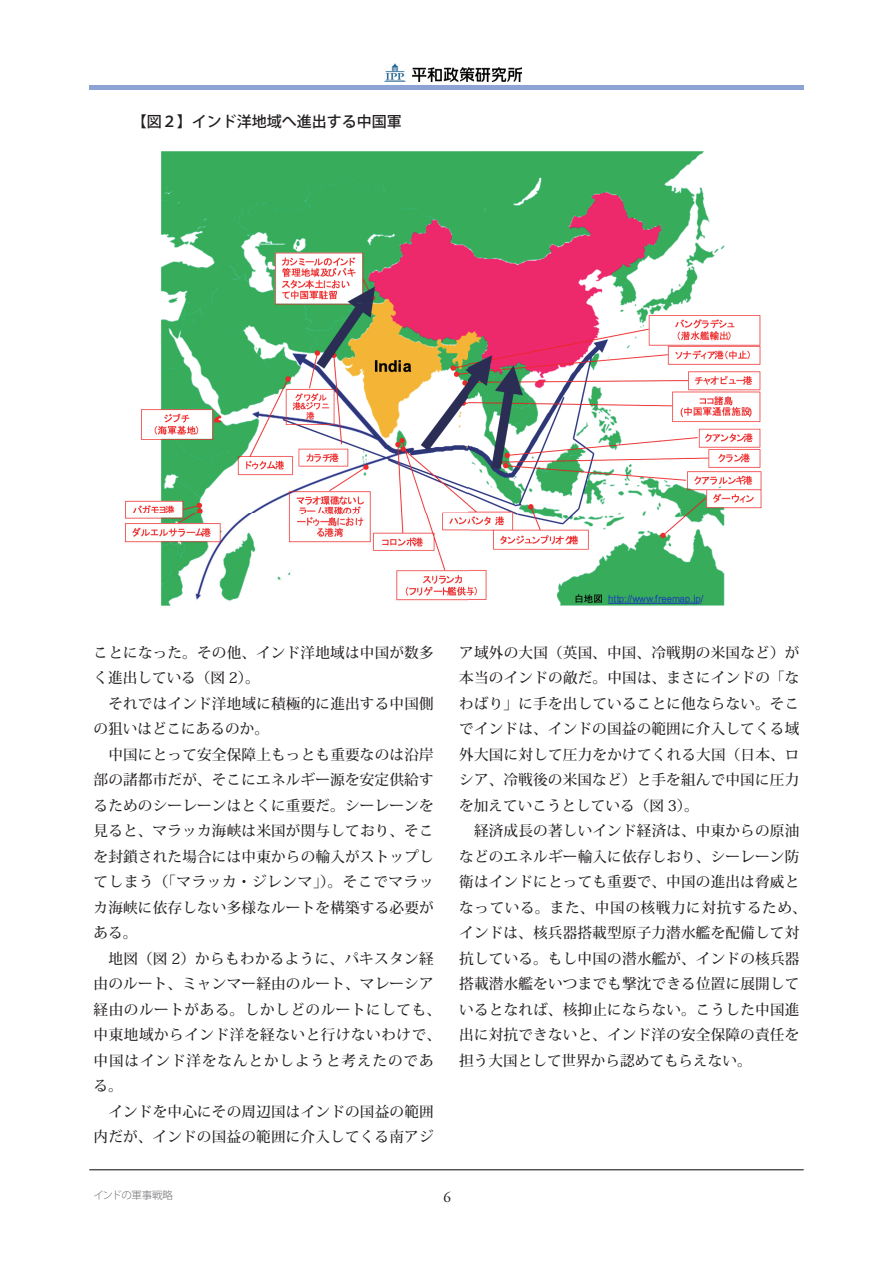
<style>
.page{position:relative;width:893px;height:1263px;background:#fff}
.page>*{position:absolute;margin:0;border:0;box-sizing:border-box;transform-origin:0 0}
.t1{font:500 15px "Koz Go Pro";color:#231f20}
.t2{font:15px "Adobe Garamond Pro";color:#231f20}
.t3{font:500 14.7px/25.5px "Koz Min Pr 6 N";letter-spacing:.01em;color:#231f20}
.t4{font:300 10.5px "Koz Go Pro";letter-spacing:-.025em;color:#6c6d70}
</style>
<div class="page">
<hr style="left:89px;top:1169px;width:715px;height:1px;background:#060504">
<hr style="left:89px;top:85px;width:715px;height:4px;background:#8da3d3">
<img style="left:385px;top:64px;width:20px;height:18px">
<img style="left:412px;top:67px;width:110px;height:15px">
<img style="left:124px;top:151px;width:638px;height:455px">
<p class="t1" style="left:132px;top:112px;width:272px">【図２】インド洋地域へ進出する中国軍</p>
<p class="t3" style="left:94px;top:640px;width:349px">ことになった。その他、インド洋地域は中国が数多く進出している（図 2）。<br>　それではインド洋地域に積極的に進出する中国側の狙いはどこにあるのか。<br>　中国にとって安全保障上もっとも重要なのは沿岸部の諸都市だが、そこにエネルギー源を安定供給するためのシーレーンはとくに重要だ。シーレーンを見ると、マラッカ海峡は米国が関与しており、そこを封鎖された場合には中東からの輸入がストップしてしまう（「マラッカ・ジレンマ」）。そこでマラッカ海峡に依存しない多様なルートを構築する必要がある。<br>　地図（図 2）からもわかるように、パキスタン経由のルート、ミャンマー経由のルート、マレーシア経由のルートがある。しかしどのルートにしても、中東地域からインド洋を経ないと行けないわけで、中国はインド洋をなんとかしようと考えたのである。<br>　インドを中心にその周辺国はインドの国益の範囲内だが、インドの国益の範囲に介入してくる南アジ</p>
<p class="t3" style="left:459px;top:640px;width:349px">ア域外の大国（英国、中国、冷戦期の米国など）が本当のインドの敵だ。中国は、まさにインドの「なわばり」に手を出していることに他ならない。そこでインドは、インドの国益の範囲に介入してくる域外大国に対して圧力をかけてくれる大国（日本、ロシア、冷戦後の米国など）と手を組んで中国に圧力を加えていこうとしている（図 3）。<br>　経済成長の著しいインド経済は、中東からの原油などのエネルギー輸入に依存しおり、シーレーン防衛はインドにとっても重要で、中国の進出は脅威となっている。また、中国の核戦力に対抗するため、インドは、核兵器搭載型原子力潜水艦を配備して対抗している。もし中国の潜水艦が、インドの核兵器搭載潜水艦をいつまでも撃沈できる位置に展開しているとなれば、核抑止にならない。こうした中国進出に対抗できないと、インド洋の安全保障の責任を担う大国として世界から認めてもらえない。</p>
<p class="t4" style="left:93px;top:1188px;width:81px">インドの軍事戦略</p>
<p class="t2" style="left:444px;top:1188px;width:9px">6</p>
</div>
